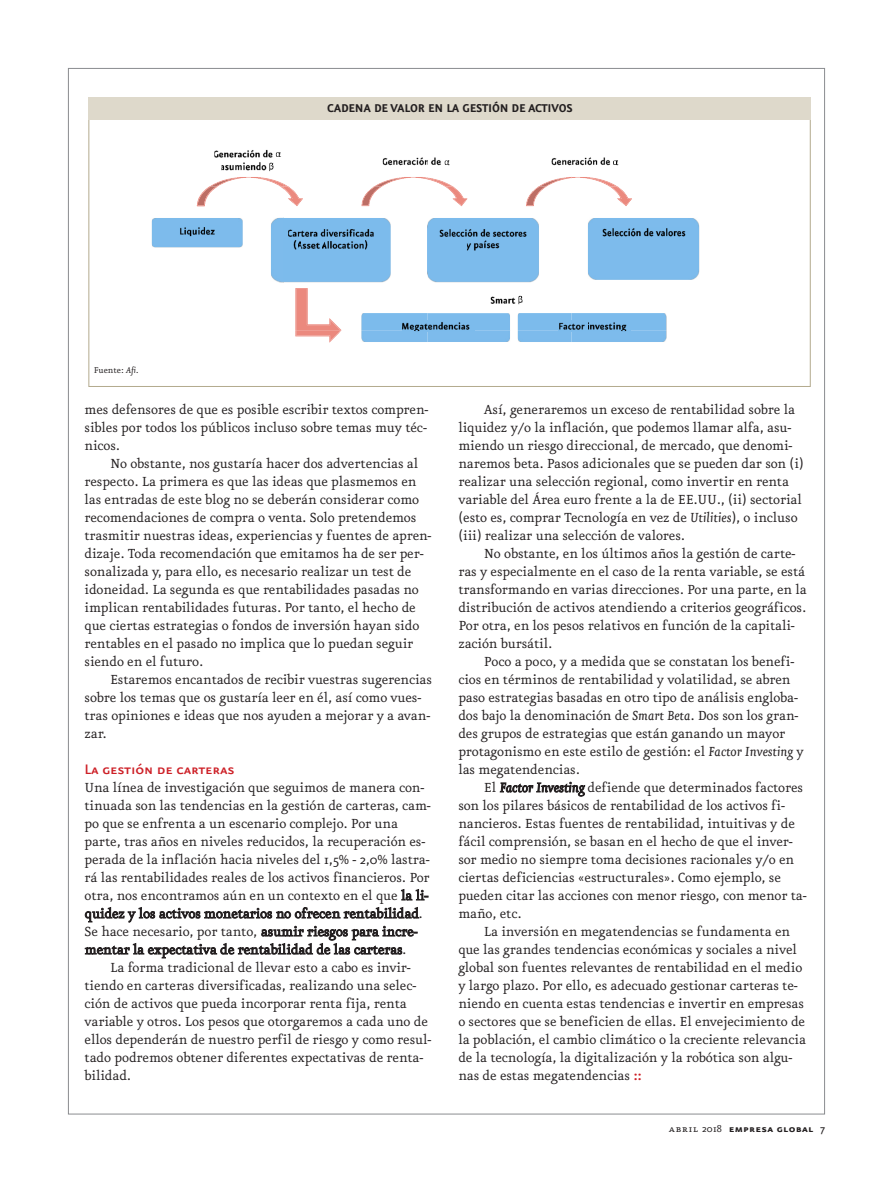
<style>
.page{position:relative;width:893px;height:1191px;background:#fff}
.page>*{position:absolute;margin:0;border:0;box-sizing:border-box;transform-origin:0 0}
.t1{font:16.5px "Eureka Sans Medium Caps";letter-spacing:-.01em;color:#cd2027}
.t2{font:15.75px/18px "Eureka";letter-spacing:-.01em;color:#231f20}
.t3{font:700 13.5px "Eureka Sans";letter-spacing:-.015em;color:#231f20}
.t4{font:12px "Eureka Sans Bold Caps";letter-spacing:.025em;color:#231f20}
.t5{font:10.2px "Eureka";color:#231f20}
.s1{font-style:italic}
.s2{font-family:"Eureka Sans";font-weight:700;color:#cd2027}
.s3{font-family:"Eureka Small Caps"}
.s4{font-family:"Eureka"}
.s5{font-family:"Eureka";font-weight:500}
</style>
<div class="page">
<div style="left:89px;top:97px;width:722px;height:23px;background:#ded9cb"></div>
<svg style="left:151px;top:149px;width:549px;height:194px"></svg>
<p class="t5" style="left:94px;top:365px;width:46px">Fuente: <span class="s1">Afi.</span></p>
<p class="t3" style="left:327px;top:102px;width:247px">CADENA DE VALOR EN LA GESTIÓN DE ACTIVOS</p>
<p class="t2" style="left:85px;top:401px;width:345px;text-align:justify">mes defensores de que es posible escribir textos compren&shy;sibles por todos los públicos incluso sobre temas muy téc&shy;nicos.</p>
<p class="t2" style="left:85px;top:455px;width:349px;text-indent:26px">No obstante, nos gustaría hacer dos advertencias al respecto. La primera es que las ideas que plasmemos en las entradas de este blog no se deberán considerar como recomendaciones de compra o venta. Solo pretendemos trasmitir nuestras ideas, experiencias y fuentes de apren&shy;dizaje. Toda recomendación que emitamos ha de ser per&shy;sonalizada y, para ello, es necesario realizar un test de idoneidad. La segunda es que rentabilidades pasadas no implican rentabilidades futuras. Por tanto, el hecho de que ciertas estrategias o fondos de inversión hayan sido rentables en el pasado no implica que lo puedan seguir siendo en el futuro.</p>
<p class="t2" style="left:85px;top:671px;width:349px;text-indent:26px">Estaremos encantados de recibir vuestras sugerencias sobre los temas que os gustaría leer en él, así como vues&shy;tras opiniones e ideas que nos ayuden a mejorar y a avan&shy;zar.</p>
<p class="t1" style="left:85px;top:759px;width:151px">La gestión de carteras</p>
<p class="t2" style="left:85px;top:779px;width:348px">Una línea de investigación que seguimos de manera con&shy;tinuada son las tendencias en la gestión de carteras, cam&shy;po que se enfrenta a un escenario complejo. Por una parte, tras años en niveles reducidos, la recuperación es&shy;perada de la inflación hacia niveles del 1,5% - 2,0% lastra&shy;rá las rentabilidades reales de los activos financieros. Por otra, nos encontramos aún en un contexto en el que la li&shy;quidez y los activos monetarios no ofrecen rentabilidad.<br>Se hace necesario, por tanto, asumir riesgos para incre&shy;mentar la expectativa de rentabilidad de las carteras.</p>
<p class="t2" style="left:85px;top:959px;width:348px;text-indent:26px">La forma tradicional de llevar esto a cabo es invir&shy;tiendo en carteras diversificadas, realizando una selec&shy;ción de activos que pueda incorporar renta fija, renta variable y otros. Los pesos que otorgaremos a cada uno de ellos dependerán de nuestro perfil de riesgo y como resul&shy;tado podremos obtener diferentes expectativas de renta&shy;bilidad.</p>
<p class="t2" style="left:458px;top:401px;width:347px;text-indent:26px">Así, generaremos un exceso de rentabilidad sobre la liquidez y/o la inflación, que podemos llamar alfa, asu&shy;miendo un riesgo direccional, de mercado, que denomi&shy;naremos beta. Pasos adicionales que se pueden dar son (i) realizar una selección regional, como invertir en renta variable del Área euro frente a la de EE.UU., (ii) sectorial (esto es, comprar Tecnología en vez de <span class="s1">Utilities</span>), o incluso (iii) realizar una selección de valores.</p>
<p class="t2" style="left:458px;top:545px;width:350px;text-indent:26px">No obstante, en los últimos años la gestión de carte&shy;ras y especialmente en el caso de la renta variable, se está transformando en varias direcciones. Por una parte, en la distribución de activos atendiendo a criterios geográficos.<br>Por otra, en los pesos relativos en función de la capitali&shy;zación bursátil.</p>
<p class="t2" style="left:458px;top:653px;width:347px;text-indent:26px">Poco a poco, y a medida que se constatan los benefi&shy;cios en términos de rentabilidad y volatilidad, se abren paso estrategias basadas en otro tipo de análisis engloba&shy;dos bajo la denominación de <span class="s1">Smart Beta</span>. Dos son los gran&shy;des grupos de estrategias que están ganando un mayor protagonismo en este estilo de gestión: el <span class="s1">Factor Investing</span> y las megatendencias.</p>
<p class="t2" style="left:458px;top:779px;width:350px;text-indent:26px">El <span class="s1">Factor Investing</span> defiende que determinados factores son los pilares básicos de rentabilidad de los activos fi&shy;nancieros. Estas fuentes de rentabilidad, intuitivas y de fácil comprensión, se basan en el hecho de que el inver&shy;sor medio no siempre toma decisiones racionales y/o en ciertas deficiencias «estructurales». Como ejemplo, se pueden citar las acciones con menor riesgo, con menor ta&shy;maño, etc.</p>
<p class="t2" style="left:458px;top:923px;width:349px;text-indent:26px">La inversión en megatendencias se fundamenta en que las grandes tendencias económicas y sociales a nivel global son fuentes relevantes de rentabilidad en el medio y largo plazo. Por ello, es adecuado gestionar carteras te&shy;niendo en cuenta estas tendencias e invertir en empresas o sectores que se beneficien de ellas. El envejecimiento de la población, el cambio climático o la creciente relevancia de la tecnología, la digitalización y la robótica son algu&shy;nas de estas megatendencias <span class="s2">::</span></p>
<p class="t4" style="left:669px;top:1122px;width:157px"><span class="s3">abril</span> <span class="s4">2018</span> empresa global <span class="s5">7</span></p>
</div>
